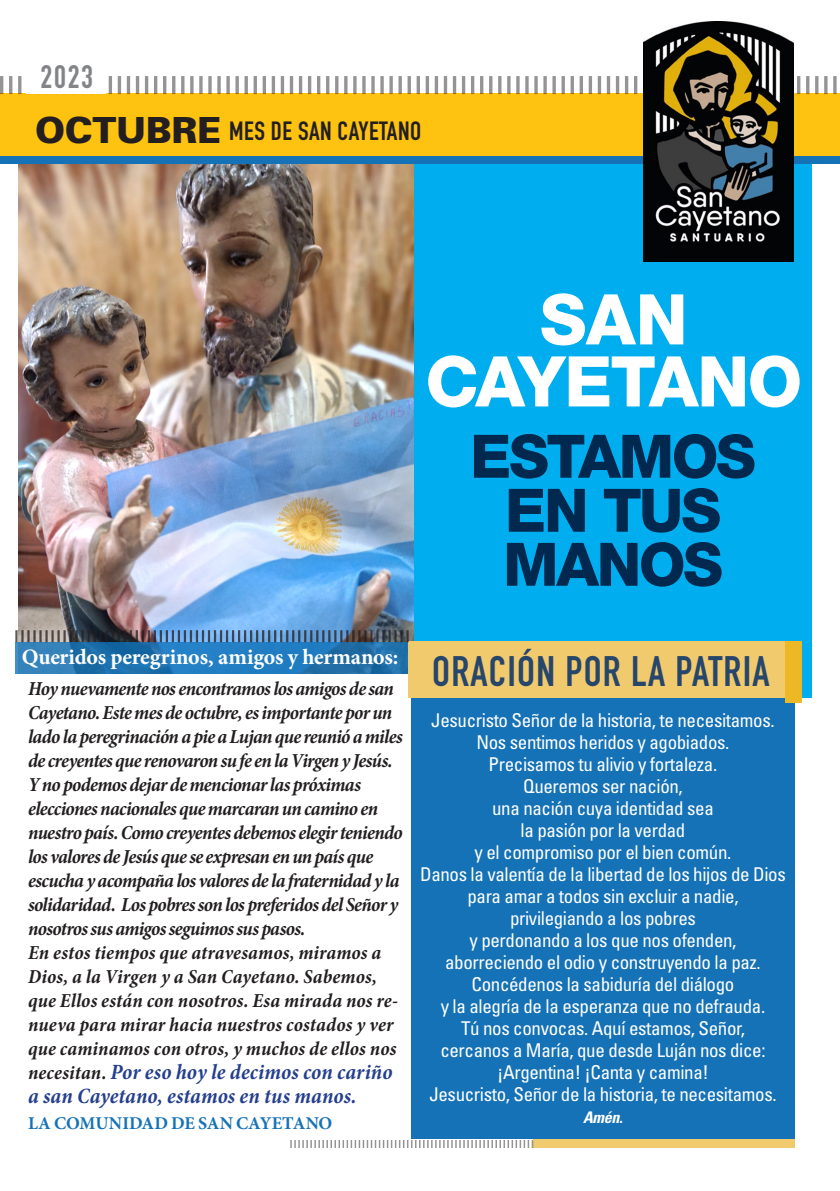
<style>
.page{position:relative;width:840px;height:1191px;background:#fff}
.page>*{position:absolute;margin:0;border:0;box-sizing:border-box;transform-origin:0 0}
.t1{font:800 70px/62px "Helvetica Neue";letter-spacing:-.02em;color:#fff;text-align:center}
.t2{font:800 60px/54px "Helvetica Neue";letter-spacing:-.04em;color:#01294f;text-align:center}
.t3{font:700 42px "DIN Condensed";letter-spacing:.03em;color:#26466b}
.t4{font:900 36px "Univers";letter-spacing:-.01em;color:#231f20}
.t5{font:700 32px "DIN Condensed";color:#828487}
.t6{font:700 26px "DIN Condensed";letter-spacing:.02em;color:#231f20}
.t7{font:italic 700 condensed 22px/24px "Minion Pro";color:#253f8e}
.t8{font:700 22px "Minion Pro";letter-spacing:-.01em;color:#fff}
.t9{font:italic 700 condensed 20px/24px "Minion Pro";letter-spacing:-.03em;color:#231f20}
.t10{font:condensed 19px/22px "Univers";letter-spacing:-.02em;color:#fff;text-align:center}
.t11{font:700 18px "Minion Pro";letter-spacing:-.005em;color:#1672b6}
.t12{font:italic 700 condensed 16px "Univers";color:#fff}
.s1{font-size:20px;color:#231f20}
</style>
<div class="page">
<img style="left:18px;top:164px;width:396px;height:477px">
<div style="left:414px;top:159px;width:397px;height:539px;background:#00aeef"></div>
<div style="left:532px;top:1138px;width:262px;height:10px;background:#f2ca6e"></div>
<div style="left:411px;top:685px;width:383px;height:453px;background:#1672b6"></div>
<div style="left:0;top:94px;width:839px;height:69px;background:#fec210"></div>
<div style="left:0;top:156px;width:839px;height:8px;background:#1672b6"></div>
<svg style="left:290px;top:1140px;width:243px;height:8px"></svg>
<hr style="left:0;top:76px;width:3px;height:18px;background:#231f20">
<hr style="left:9px;top:76px;width:3px;height:18px;background:#231f20">
<hr style="left:18px;top:76px;width:3px;height:18px;background:#231f20">
<hr style="left:109px;top:76px;width:3px;height:18px;background:#231f20">
<hr style="left:118px;top:76px;width:3px;height:18px;background:#231f20">
<hr style="left:127px;top:76px;width:3px;height:18px;background:#231f20">
<hr style="left:136px;top:76px;width:3px;height:18px;background:#231f20">
<hr style="left:145px;top:76px;width:3px;height:18px;background:#231f20">
<hr style="left:154px;top:76px;width:3px;height:18px;background:#231f20">
<hr style="left:163px;top:76px;width:3px;height:18px;background:#231f20">
<hr style="left:172px;top:76px;width:3px;height:18px;background:#231f20">
<hr style="left:181px;top:76px;width:3px;height:18px;background:#231f20">
<hr style="left:190px;top:76px;width:3px;height:18px;background:#231f20">
<hr style="left:199px;top:76px;width:3px;height:18px;background:#231f20">
<hr style="left:208px;top:76px;width:3px;height:18px;background:#231f20">
<hr style="left:217px;top:76px;width:3px;height:18px;background:#231f20">
<svg style="left:226px;top:76px;width:4px;height:18px"></svg>
<svg style="left:235px;top:76px;width:4px;height:18px"></svg>
<svg style="left:244px;top:76px;width:4px;height:18px"></svg>
<svg style="left:253px;top:76px;width:4px;height:18px"></svg>
<svg style="left:262px;top:76px;width:4px;height:18px"></svg>
<svg style="left:271px;top:76px;width:4px;height:18px"></svg>
<svg style="left:280px;top:76px;width:4px;height:18px"></svg>
<hr style="left:290px;top:76px;width:3px;height:18px;background:#231f20">
<hr style="left:299px;top:76px;width:3px;height:18px;background:#231f20">
<hr style="left:308px;top:76px;width:3px;height:18px;background:#231f20">
<hr style="left:317px;top:76px;width:3px;height:18px;background:#231f20">
<hr style="left:326px;top:76px;width:3px;height:18px;background:#231f20">
<hr style="left:335px;top:76px;width:3px;height:18px;background:#231f20">
<hr style="left:344px;top:76px;width:3px;height:18px;background:#231f20">
<hr style="left:353px;top:76px;width:3px;height:18px;background:#231f20">
<hr style="left:362px;top:76px;width:3px;height:18px;background:#231f20">
<hr style="left:371px;top:76px;width:3px;height:18px;background:#231f20">
<hr style="left:380px;top:76px;width:3px;height:18px;background:#231f20">
<hr style="left:389px;top:76px;width:3px;height:18px;background:#231f20">
<hr style="left:398px;top:76px;width:3px;height:18px;background:#231f20">
<hr style="left:407px;top:76px;width:3px;height:18px;background:#231f20">
<svg style="left:416px;top:76px;width:4px;height:18px"></svg>
<svg style="left:425px;top:76px;width:4px;height:18px"></svg>
<svg style="left:434px;top:76px;width:4px;height:18px"></svg>
<svg style="left:443px;top:76px;width:4px;height:18px"></svg>
<svg style="left:452px;top:76px;width:4px;height:18px"></svg>
<svg style="left:461px;top:76px;width:4px;height:18px"></svg>
<svg style="left:470px;top:76px;width:4px;height:18px"></svg>
<svg style="left:479px;top:76px;width:4px;height:18px"></svg>
<hr style="left:489px;top:76px;width:3px;height:18px;background:#231f20">
<hr style="left:498px;top:76px;width:3px;height:18px;background:#231f20">
<hr style="left:507px;top:76px;width:3px;height:18px;background:#231f20">
<hr style="left:516px;top:76px;width:3px;height:18px;background:#231f20">
<hr style="left:525px;top:76px;width:3px;height:18px;background:#231f20">
<hr style="left:534px;top:76px;width:3px;height:18px;background:#231f20">
<hr style="left:543px;top:76px;width:3px;height:18px;background:#231f20">
<hr style="left:552px;top:76px;width:3px;height:18px;background:#231f20">
<hr style="left:561px;top:76px;width:3px;height:18px;background:#231f20">
<hr style="left:570px;top:76px;width:3px;height:18px;background:#231f20">
<hr style="left:579px;top:76px;width:3px;height:18px;background:#231f20">
<hr style="left:588px;top:76px;width:3px;height:18px;background:#231f20">
<hr style="left:597px;top:76px;width:3px;height:18px;background:#231f20">
<svg style="left:606px;top:76px;width:4px;height:18px"></svg>
<svg style="left:615px;top:76px;width:4px;height:18px"></svg>
<svg style="left:624px;top:76px;width:4px;height:18px"></svg>
<svg style="left:633px;top:76px;width:4px;height:18px"></svg>
<hr style="left:796px;top:76px;width:3px;height:18px;background:#231f20">
<svg style="left:805px;top:76px;width:4px;height:18px"></svg>
<svg style="left:814px;top:76px;width:4px;height:18px"></svg>
<svg style="left:823px;top:76px;width:4px;height:18px"></svg>
<svg style="left:832px;top:76px;width:4px;height:18px"></svg>
<img style="left:642px;top:22px;width:151px;height:239px">
<svg style="left:15px;top:642px;width:393px;height:32px;background:#2377b5"></svg>
<div style="left:408px;top:641px;width:387px;height:57px;background:#f2ca6e"></div>
<div style="left:784px;top:641px;width:17px;height:61px;background:#edb826"></div>
<img style="left:15px;top:630px;width:393px;height:12px">
<h3 class="t5" style="left:41px;top:65px;width:54px">2023</h3>
<h3 class="t4" style="left:35px;top:107px;width:187px">OCTUBRE</h3>
<h3 class="t6" style="left:229px;top:122px;width:193px">MES DE SAN CAYETANO</h3>
<h1 class="t1" style="left:425px;top:288px;width:378px">SAN<br>CAYETANO</h1>
<h2 class="t2" style="left:470px;top:429px;width:287px">ESTAMOS<br>EN TUS<br>MANOS</h2>
<p class="t8" style="left:22px;top:641px;width:378px">Queridos peregrinos, amigos y hermanos:</p>
<p class="t9" style="left:28px;top:676px;width:376px">Hoy nuevamente nos encontramos los amigos de san Cayetano. Este mes de octubre, es importante por un lado la peregrinación a pie a Lujan que reunió a miles de creyentes que renovaron su fe en la Virgen y Jesús.<br>Y no podemos dejar de mencionar las próximas elecciones nacionales que marcaran un camino en nuestro país. Como creyentes debemos elegir teniendo los valores de Jesús que se expresan en un país que escucha y acompaña los valores de la fraternidad y la solidaridad. Los pobres son los preferidos del Señor y nosotros sus amigos seguimos sus pasos.<br>En estos tiempos que atravesamos, miramos a Dios, a la Virgen y a San Cayetano. Sabemos, que Ellos están con nosotros. Esa mirada nos re&shy;nueva para mirar hacia nuestros costados y ver que caminamos con otros, y muchos de ellos nos</p>
<p class="t7" style="left:28px;top:1059px;width:366px"><span class="s1">necesitan.</span> Por eso hoy le decimos con cariño a san Cayetano, estamos en tus manos.</p>
<p class="t11" style="left:28px;top:1110px;width:305px">LA COMUNIDAD DE SAN CAYETANO</p>
<h3 class="t3" style="left:432px;top:656px;width:339px">ORACIÓN POR LA PATRIA</h3>
<p class="t10" style="left:420px;top:709px;width:367px">Jesucristo Señor de la historia, te necesitamos.<br>Nos sentimos heridos y agobiados.<br>Precisamos tu alivio y fortaleza.<br>Queremos ser nación,<br>una nación cuya identidad sea<br>la pasión por la verdad<br>y el compromiso por el bien común.<br>Danos la valentía de la libertad de los hijos de Dios para amar a todos sin excluir a nadie, privilegiando a los pobres<br>y perdonando a los que nos ofenden, aborreciendo el odio y construyendo la paz.<br>Concédenos la sabiduría del diálogo<br>y la alegría de la esperanza que no defrauda.<br>Tú nos convocas. Aquí estamos, Señor,<br>cercanos a María, que desde Luján nos dice: ¡Argentina! ¡Canta y camina!<br>Jesucristo, Señor de la historia, te necesitamos.</p>
<p class="t12" style="left:583px;top:1107px;width:41px">Amén.</p>
</div>
